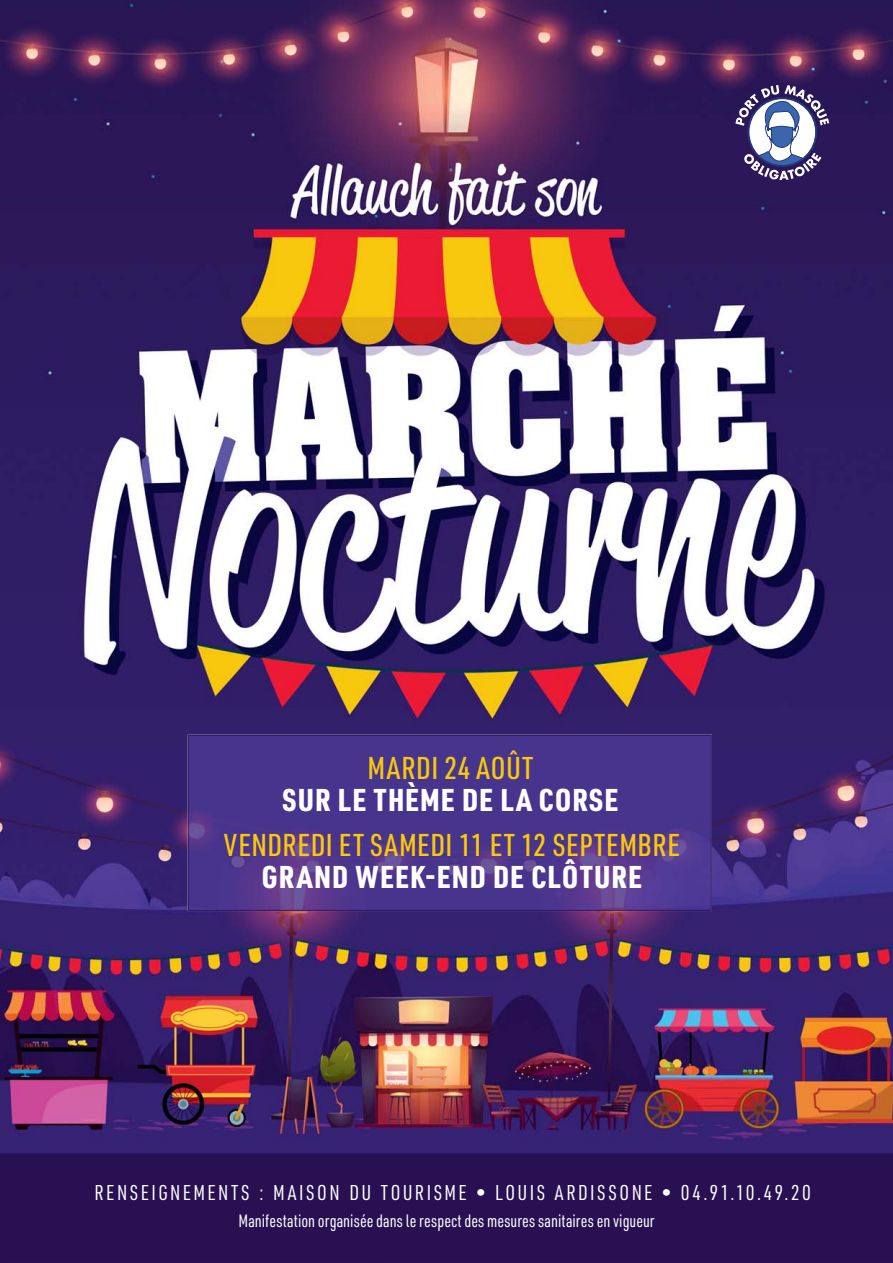
<style>
.page{position:relative;width:893px;height:1263px;background:#fff}
.page>*{position:absolute;margin:0;border:0;box-sizing:border-box;transform-origin:0 0}
.t1{font:900 30.9px "URWDIN Cond";letter-spacing:.04em;color:#fff}
.t2{font:500 30.9px "URWDIN Cond";letter-spacing:.02em;color:#fac90c}
.t3{font:500 30.9px "URWDIN Cond";letter-spacing:.025em;color:#f8c80d}
.t4{font:21px "URWDIN Cond";letter-spacing:.115em;color:#fff}
.t5{font:17.55px "URWDIN Cond";letter-spacing:.005em;color:#fff}
</style>
<div class="page">
<img style="left:0;top:0;width:893px;height:1263px">
<img style="left:188px;top:734px;width:524px;height:177px">
<svg style="left:735px;top:85px;width:94px;height:95px"></svg>
<div style="left:747px;top:97px;width:70px;height:70px;border:2px solid #23397a;border-radius:50%"></div>
<h1 class="t3" style="left:368px;top:756px;width:167px">MARDI 24 AOÛT</h1>
<h1 class="t1" style="left:283px;top:788px;width:337px">SUR LE THÈME DE LA CORSE</h1>
<h1 class="t2" style="left:224px;top:833px;width:457px">VENDREDI ET SAMEDI 11 ET 12 SEPTEMBRE</h1>
<h1 class="t1" style="left:262px;top:865px;width:382px">GRAND WEEK-END DE CLÔTURE</h1>
<p class="t4" style="left:95px;top:1185px;width:718px">RENSEIGNEMENTS : MAISON DU TOURISME • LOUIS ARDISSONE • 04.91.10.49.20</p>
<p class="t5" style="left:238px;top:1214px;width:417px">Manifestation organisée dans le respect des mesures sanitaires en vigueur</p>
</div>
